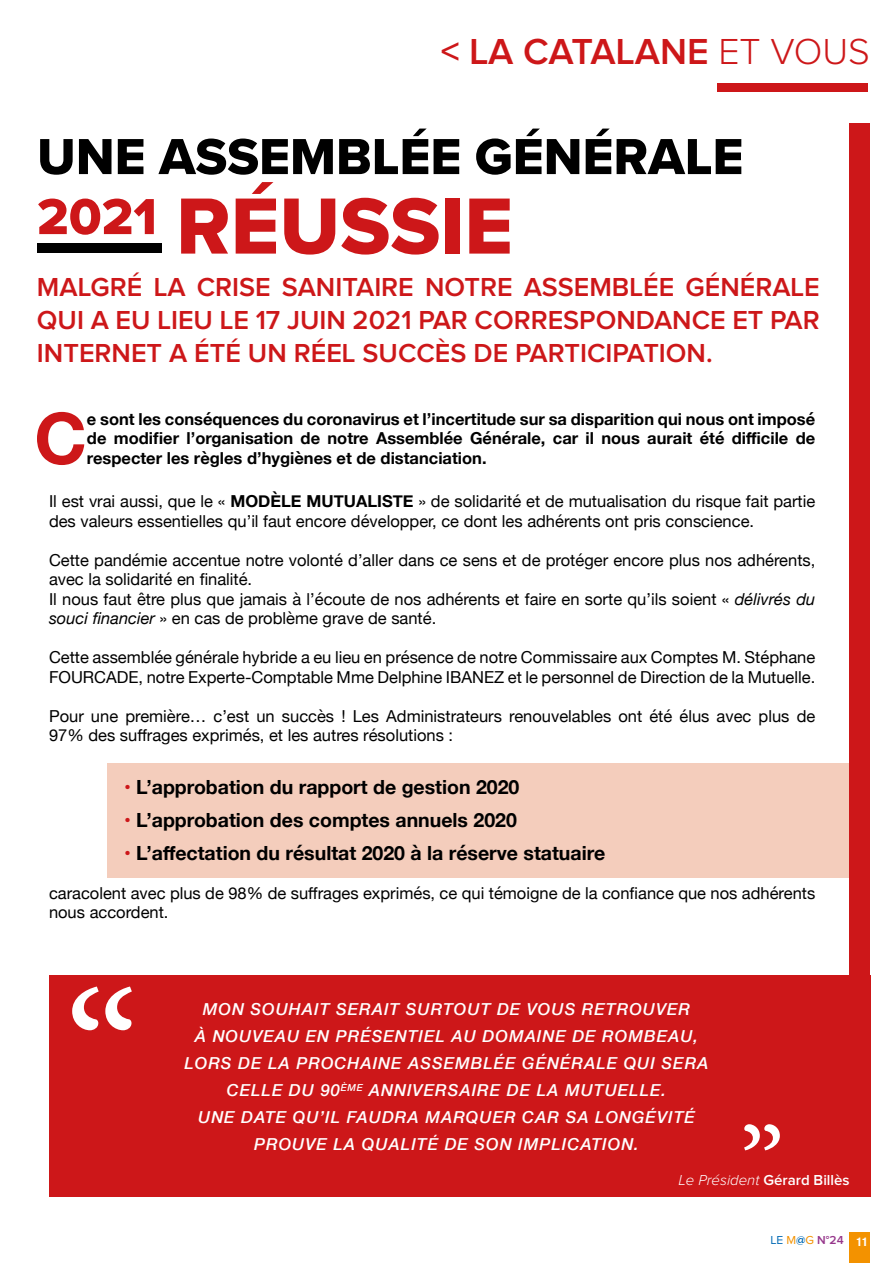
<style>
.page{position:relative;width:893px;height:1263px;background:#fff}
.page>*{position:absolute;margin:0;border:0;box-sizing:border-box;transform-origin:0 0}
.t1{font:189.45px "Minion Pro";color:#fff}
.t2{font:112.5px "Minion Pro";color:#fff}
.t3{font:82.5px "Proxima Nova Extrabld";color:#cd1719}
.t4{font:700 71.1px "Helvetica Neue";color:#cd1719}
.t5{font:52.5px "Proxima Nova Extrabld";color:#000}
.t6{font:600 37.5px "Proxima Nova";color:#cd1719}
.t7{font:600 27px/33px "Proxima Nova";color:#cd1719;text-align:justify}
.t8{font:700 19.5px "Helvetica Neue";color:#000}
.t9{font:16.5px/19.5px "Helvetica Neue";color:#000}
.t10{font:italic 500 16.5px/27px "Helvetica Neue";letter-spacing:.06em;color:#fff;text-align:center}
.t11{font:700 16.5px/19.5px "Helvetica Neue";color:#000;text-align:justify}
.t12{font:600 15px "Proxima Nova";color:#fff}
.t13{font:600 12px "Proxima Nova";color:#96368b}
.s1{font-weight:300}
.s2{font-weight:700}
.s3{font-style:italic}
.s4{color:#cd1719}
.s5{font-weight:300;font-style:italic}
.s6{font-weight:400;color:#0069b4}
.s7{font-weight:400;color:#f39200}
.s8{color:#0069b4}
.s9{font-family:"Helvetica Neue";font-weight:700;font-stretch:condensed;color:#fff}
</style>
<div class="page">
<div style="left:850px;top:1231px;width:20px;height:32px;background:#f39200"></div>
<div style="left:107px;top:763px;width:747px;height:115px;background:#f4cdbc"></div>
<div style="left:717px;top:83px;width:151px;height:9px;background:#cd1719"></div>
<div style="left:850px;top:124px;width:20px;height:1073px;background:#cd1719"></div>
<div style="left:49px;top:976px;width:821px;height:221px;background:#cd1719"></div>
<div style="left:37px;top:243px;width:125px;height:10px;background:#000"></div>
<h3 class="t6" style="left:441px;top:35px;width:431px">&lt; LA CATALANE <span class="s1">ET VOUS</span></h3>
<h3 class="t5" style="left:37px;top:117px;width:708px">UNE ASSEMBLÉE GÉNÉRALE</h3>
<h3 class="t3" style="left:37px;top:165px;width:477px"><sup>2021</sup> RÉUSSIE</h3>
<h3 class="t7" style="left:37px;top:272px;width:784px">MALGRÉ LA CRISE SANITAIRE NOTRE ASSEMBLÉE GÉNÉRALE QUI A EU LIEU LE 17 JUIN 2021 PAR CORRESPONDANCE ET PAR INTERNET A ÉTÉ UN RÉEL SUCCÈS DE PARTICIPATION.</h3>
<h3 class="t4" style="left:34px;top:383px;width:54px">C</h3>
<p class="t11" style="left:87px;top:410px;width:730px">e sont les conséquences du coronavirus et l’incertitude sur sa disparition qui nous ont imposé de modifier l’organisation de notre Assemblée Générale, car il nous aurait été difficile de respecter les règles d’hygiènes et de distanciation.</p>
<p class="t9" style="left:49px;top:493px;width:768px">Il est vrai aussi, que le « <span class="s2">MODÈLE MUTUALISTE</span> » de solidarité et de mutualisation du risque fait partie des valeurs essentielles qu’il faut encore développer, ce dont les adhérents ont pris conscience.</p>
<p class="t9" style="left:49px;top:551px;width:768px">Cette pandémie accentue notre volonté d’aller dans ce sens et de protéger encore plus nos adhérents, avec la solidarité en finalité.<br>Il nous faut être plus que jamais à l’écoute de nos adhérents et faire en sorte qu’ils soient « <span class="s3">délivrés du souci financier</span> » en cas de problème grave de santé.</p>
<p class="t9" style="left:49px;top:649px;width:768px">Cette assemblée générale hybride a eu lieu en présence de notre Commissaire aux Comptes M. Stéphane<br>FOURCADE, notre Experte-Comptable Mme Delphine IBANEZ et le personnel de Direction de la Mutuelle.</p>
<p class="t9" style="left:49px;top:707px;width:768px">Pour une première… c’est un succès ! Les Administrateurs renouvelables ont été élus avec plus de<br>97% des suffrages exprimés, et les autres résolutions :</p>
<p class="t8" style="left:124px;top:771px;width:397px"><span class="s4">•</span> L’approbation du rapport de gestion 2020</p>
<p class="t8" style="left:124px;top:804px;width:394px"><span class="s4">•</span> L’approbation des comptes annuels 2020</p>
<p class="t8" style="left:124px;top:837px;width:483px"><span class="s4">•</span> L’affectation du résultat 2020 à la réserve statuaire</p>
<p class="t9" style="left:49px;top:884px;width:768px">caracolent avec plus de 98% de suffrages exprimés, ce qui témoigne de la confiance que nos adhérents nous accordent.</p>
<h1 class="t1" style="left:64px;top:935px;width:77px">“</h1>
<p class="t10" style="left:184px;top:995px;width:526px">MON SOUHAIT SERAIT SURTOUT DE VOUS RETROUVER<br>À NOUVEAU EN PRÉSENTIEL AU DOMAINE DE ROMBEAU, LORS DE LA PROCHAINE ASSEMBLÉE GÉNÉRALE QUI SERA CELLE DU 90<sup>ÈME</sup> ANNIVERSAIRE DE LA MUTUELLE.<br>UNE DATE QU’IL FAUDRA MARQUER CAR SA LONGÉVITÉ</p>
<p class="t10" style="left:254px;top:1130px;width:386px">PROUVE LA QUALITÉ DE SON IMPLICATION.</p>
<h2 class="t2" style="left:739px;top:1093px;width:47px">”</h2>
<p class="t12" style="left:679px;top:1173px;width:173px"><span class="s5">Le Président</span> Gérard Billès</p>
<p class="t13" style="left:770px;top:1235px;width:99px"><span class="s6">LE</span> <span class="s7">M</span><span class="s8">@</span><span class="s7">G</span> N°24 <span class="s9">11</span></p>
</div>
